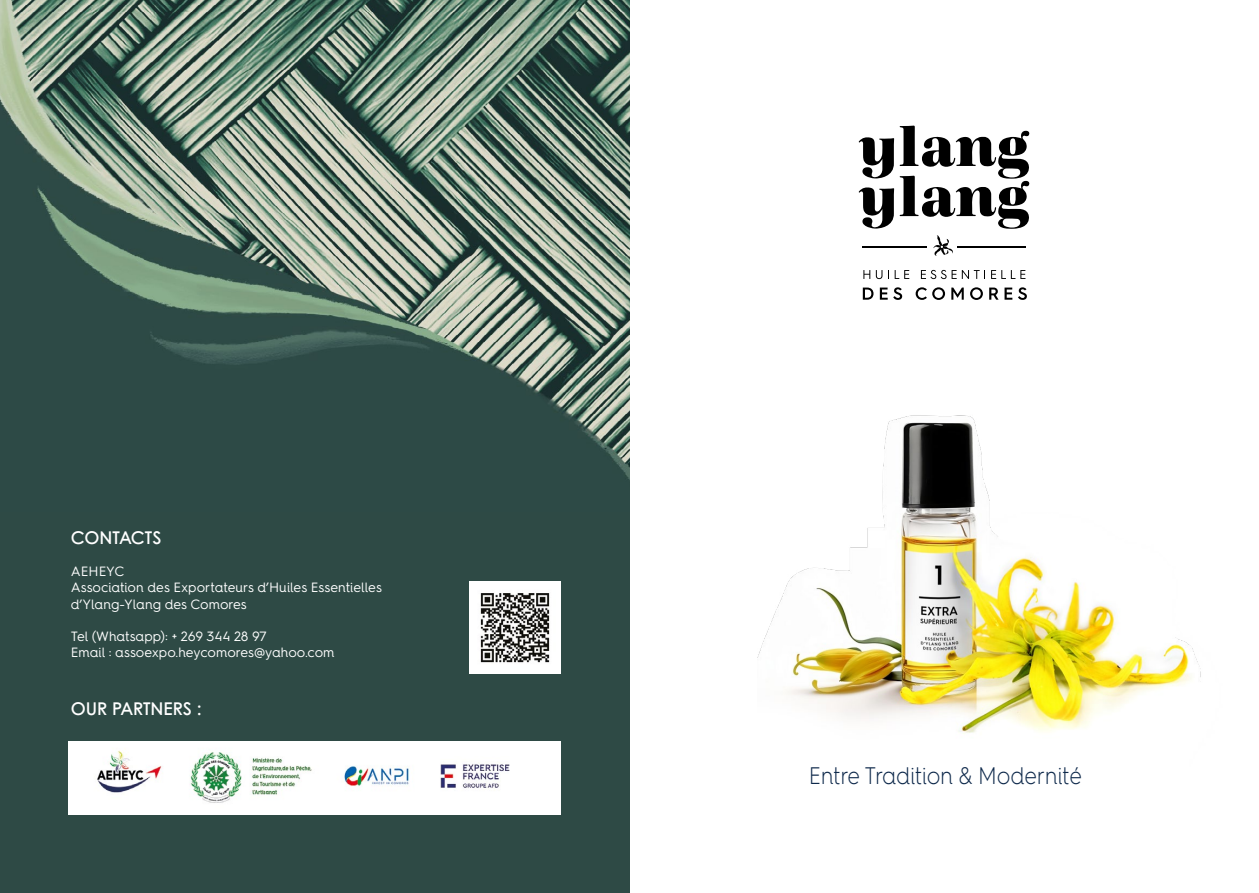
<style>
.page{position:relative;width:1259px;height:893px;background:#fff}
.page>*{position:absolute;margin:0;border:0;box-sizing:border-box;transform-origin:0 0}
.t1{font:300 24px "Hurme Geometric Sans 4";letter-spacing:-.01em;color:#0e294b;scale:.9 1}
.t2{font:600 17.7px "Century Gothic";letter-spacing:-.005em;color:#fff}
.t3{font:13.5px/16.2px "Hurme Geometric Sans 4";color:#fff}
</style>
<div class="page">
<img style="left:757px;top:415px;width:444px;height:319px">
<img style="left:0;top:0;width:629px;height:512px">
<div style="left:0;top:512px;width:629px;height:381px;background:#2e4a45"></div>
<div style="left:69px;top:741px;width:492px;height:73px;background:#fff"></div>
<img style="left:97px;top:750px;width:413px;height:53px">
<img style="left:469px;top:582px;width:92px;height:91px">
<svg style="left:858px;top:125px;width:172px;height:104px"></svg>
<svg style="left:863px;top:270px;width:7px;height:9px"></svg>
<svg style="left:876px;top:270px;width:6px;height:9px"></svg>
<svg style="left:888px;top:270px;width:21px;height:9px"></svg>
<svg style="left:921px;top:270px;width:35px;height:9px"></svg>
<svg style="left:962px;top:270px;width:23px;height:9px"></svg>
<svg style="left:991px;top:270px;width:34px;height:9px"></svg>
<svg style="left:863px;top:288px;width:10px;height:12px"></svg>
<svg style="left:880px;top:288px;width:7px;height:12px"></svg>
<svg style="left:893px;top:287px;width:9px;height:13px"></svg>
<svg style="left:915px;top:287px;width:30px;height:13px"></svg>
<svg style="left:951px;top:288px;width:12px;height:12px"></svg>
<svg style="left:970px;top:287px;width:13px;height:13px"></svg>
<svg style="left:989px;top:288px;width:9px;height:12px"></svg>
<svg style="left:1004px;top:288px;width:8px;height:12px"></svg>
<svg style="left:1018px;top:287px;width:9px;height:13px"></svg>
<svg style="left:933px;top:235px;width:20px;height:21px"></svg>
<hr style="left:862px;top:246px;width:65px;height:2px;background:#000">
<hr style="left:957px;top:246px;width:69px;height:2px;background:#000">
<h2 class="t2" style="left:71px;top:526px;width:92px">CONTACTS</h2>
<p class="t3" style="left:71px;top:563px;width:313px">AEHEYC<br>Association des Exportateurs d’Huiles Essentielles d’Ylang-Ylang des Comores</p>
<p class="t3" style="left:71px;top:628px;width:265px">Tel (Whatsapp): + 269 344 28 97<br>Email : assoexpo.heycomores@yahoo.com</p>
<h2 class="t2" style="left:71px;top:697px;width:132px">OUR PARTNERS :</h2>
<h1 class="t1" style="left:808px;top:759px;width:305px">Entre Tradition &amp; Modernité</h1>
</div>
